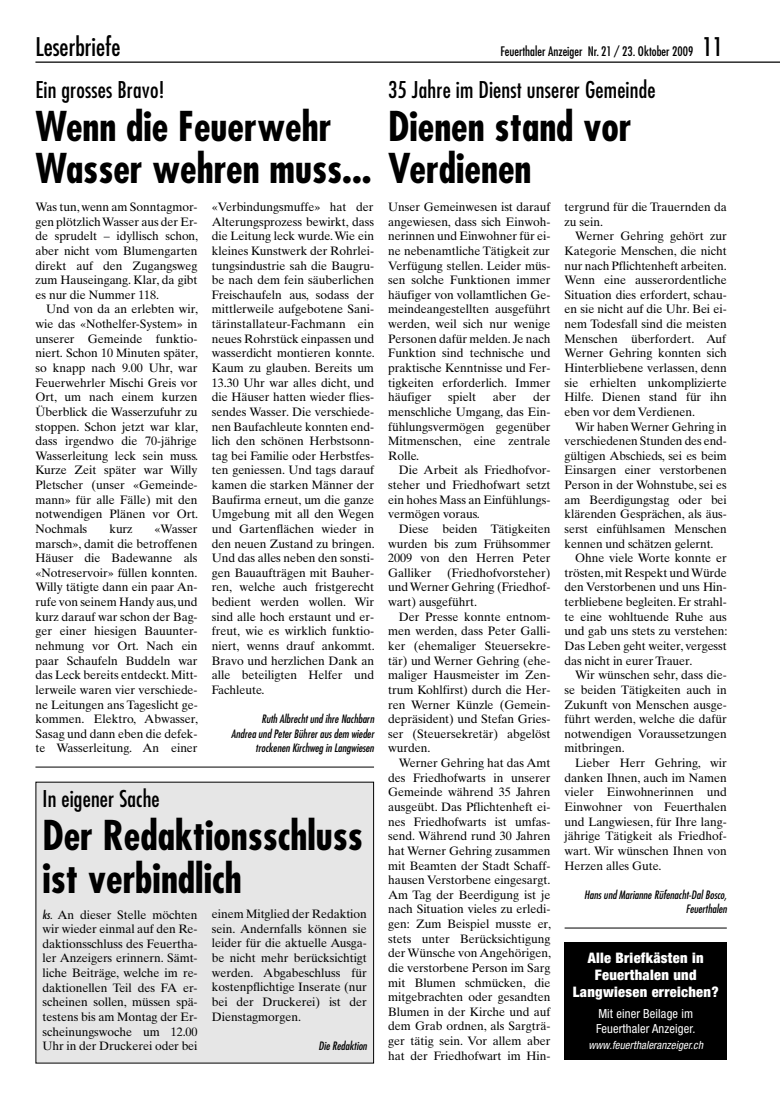
<style>
.page{position:relative;width:780px;height:1099px;background:#fff}
.page>*{position:absolute;margin:0;border:0;box-sizing:border-box;transform-origin:0 0}
.t1{font:700 condensed 40px/42.5px "Futura";color:#000}
.t2{font:condensed 25px "Futura";color:#000}
.t3{font:condensed 22.5px "Futura";letter-spacing:.01em;color:#000}
.t4{font:900 condensed 14.5px/16.9px "Helvetica Neue";letter-spacing:.02em;color:#fff;text-align:center}
.t5{font:condensed 12.75px "Futura";color:#000}
.t6{font:condensed 12.5px/14.5px "Helvetica Neue";letter-spacing:.01em;color:#fff}
.t7{font:12.25px/14.6px "Times Ten";letter-spacing:-.005em;color:#000;text-align:justify}
.t8{font:italic condensed 11.25px/14.6px "Futura";color:#000;text-align:right}
.t9{font:italic condensed 11.25px "Helvetica Neue";color:#fff;scale:.96 1}
.s1{font-size:25px}
.s2{font-family:"Futura";font-style:italic;font-stretch:condensed;font-size:11.25px}
</style>
<div class="page">
<hr style="left:35px;top:61px;width:745px;height:2px;background:#000">
<div style="left:36px;top:782px;width:337px;height:280px;background:#e6e6e6"></div>
<hr style="left:35px;top:766px;width:339px;height:1px;background:#000">
<div style="left:564px;top:942px;width:162px;height:117px;background:#000"></div>
<hr style="left:564px;top:927px;width:162px;height:1px;background:#000">
<h2 class="t2" style="left:35px;top:35px;width:86px">Leserbriefe</h2>
<p class="t5" style="left:500px;top:46px;width:224px">Feuerthaler Anzeiger Nr. 21 / 23. Oktober 2009 <span class="s1">11</span></p>
<h3 class="t3" style="left:35px;top:79px;width:130px">Ein grosses Bravo!</h3>
<h1 class="t1" style="left:35px;top:108px;width:497px">Wenn die Feuerwehr<br>Wasser wehren muss... Verdienen</h1>
<p class="t7" style="left:35px;top:201px;width:164px">Was tun, wenn am Sonntagmor&shy;gen plötzlich Wasser aus der Er&shy;de sprudelt – idyllisch schon, aber nicht vom Blumengarten direkt auf den Zugangsweg zum Hauseingang. Klar, da gibt es nur die Nummer 118.</p>
<p class="t7" style="left:35px;top:303px;width:164px;text-indent:11px">Und von da an erlebten wir, wie das «Nothelfer-System» in unserer Gemeinde funktio&shy;niert. Schon 10 Minuten später, so knapp nach 9.00 Uhr, war Feuerwehrler Mischi Greis vor Ort, um nach einem kurzen Überblick die Wasserzufuhr zu stoppen. Schon jetzt war klar, dass irgendwo die 70-jährige Wasserleitung leck sein muss.<br>Kurze Zeit später war Willy Pletscher (unser «Gemeinde&shy;mann» für alle Fälle) mit den notwendigen Plänen vor Ort.<br>Nochmals</p>
<h3 class="t3" style="left:388px;top:79px;width:269px">35 Jahre im Dienst unserer Gemeinde</h3>
<h1 class="t1" style="left:388px;top:108px;width:245px">Dienen stand vor</h1>
<p class="t7" style="left:388px;top:201px;width:164px">Unser Gemeinwesen ist darauf angewiesen, dass sich Einwoh&shy;nerinnen und Einwohner für ei&shy;ne nebenamtliche Tätigkeit zur Verfügung stellen. Leider müs&shy;sen solche Funktionen immer häufiger von vollamtlichen Ge&shy;meindeangestellten ausgeführt werden, weil sich nur wenige Personen dafür melden. Je nach Funktion sind technische und praktische Kenntnisse und Fer&shy;tigkeiten erforderlich. Immer häufiger</p>
<p class="t7" style="left:212px;top:201px;width:164px">«Verbindungsmuffe» hat der Alterungsprozess bewirkt, dass die Leitung leck wurde. Wie ein kleines Kunstwerk der Rohrlei&shy;tungsindustrie sah die Baugru&shy;be nach dem fein säuberlichen Freischaufeln aus, sodass der mittlerweile aufgebotene Sani&shy;tärinstallateur-Fachmann ein neues Rohrstück einpassen und wasserdicht montieren konnte.<br>Kaum zu glauben. Bereits um 13.30 Uhr war alles dicht, und die Häuser hatten wieder flies&shy;sendes Wasser. Die verschiede&shy;nen Baufachleute konnten end&shy;lich den schönen Herbstsonn&shy;tag bei Familie oder Herbstfes&shy;ten geniessen. Und tags darauf kamen die starken Männer der Baufirma erneut, um die ganze Umgebung mit all den Wegen und Gartenflächen wieder in den neuen Zustand zu bringen.<br>Und das alles neben den sonsti&shy;gen Bauaufträgen mit Bauher&shy;ren, welche auch fristgerecht bedient werden wollen. Wir sind alle hoch erstaunt und er&shy;freut, wie es wirklich funktio&shy;niert, wenns drauf ankommt.<br>Bravo und herzlichen Dank an alle beteiligten Helfer und Fachleute.</p>
<p class="t8" style="left:231px;top:712px;width:146px">Ruth Albrechtund ihre Nachbarn<br>Andrea und PeterBührerausdem wieder trockenen Kirchweg in Langwiesen</p>
<p class="t7" style="left:564px;top:201px;width:164px">tergrund für die Trauernden da zu sein.</p>
<p class="t7" style="left:564px;top:230px;width:164px;text-indent:11px">Werner Gehring gehört zur Kategorie Menschen, die nicht nur nach Pflichtenheft arbeiten.<br>Wenn eine ausserordentliche Situation dies erfordert, schau&shy;en sie nicht auf die Uhr. Bei ei&shy;nem Todesfall sind die meisten Menschen überfordert. Auf Werner Gehring konnten sich Hinterbliebene verlassen, denn sie erhielten unkomplizierte Hilfe. Dienen stand für ihn eben vor dem Verdienen.</p>
<p class="t7" style="left:564px;top:420px;width:164px;text-indent:11px">Wir haben Werner Gehring in verschiedenen Stunden des end&shy;gültigen Abschieds, sei es beim Einsargen einer verstorbenen Person in der Wohnstube, sei es am Beerdigungstag oder bei klärenden Gesprächen, als äus&shy;serst einfühlsamen Menschen kennen und schätzen gelernt.</p>
<p class="t7" style="left:564px;top:552px;width:164px;text-indent:11px">Ohne viele Worte konnte er trösten, mit Respekt und Würde den Verstorbenen und uns Hin&shy;terbliebene begleiten. Er strahl&shy;te eine wohltuende Ruhe aus und gab uns stets zu verstehen:<br>Das Leben geht weiter, vergesst das nicht in eurer Trauer.</p>
<p class="t7" style="left:564px;top:669px;width:164px;text-indent:11px">Wir wünschen sehr, dass die&shy;se beiden Tätigkeiten auch in Zukunft von Menschen ausge&shy;führt werden, welche die dafür notwendigen Voraussetzungen mitbringen.</p>
<p class="t7" style="left:564px;top:756px;width:164px;text-indent:11px">Lieber Herr Gehring, wir danken Ihnen, auch im Namen vieler Einwohnerinnen und Einwohner von Feuerthalen und Langwiesen, für Ihre lang&shy;jährige Tätigkeit als Friedhof&shy;wart. Wir wünschen Ihnen von Herzen alles Gute.</p>
<p class="t8" style="left:584px;top:888px;width:146px">Hansund Marianne Rüfenacht-DalBosco,<br>Feuerthalen</p>
<p class="t7" style="left:388px;top:391px;width:164px;text-indent:145px">der menschliche Umgang, das Ein&shy;fühlungsvermögen gegenüber Mitmenschen, eine zentrale Rolle.</p>
<p class="t7" style="left:388px;top:464px;width:164px;text-indent:11px">Die Arbeit als Friedhofvor&shy;steher und Friedhofwart setzt ein hohes Mass an Einfühlungs&shy;vermögen voraus.</p>
<p class="t7" style="left:388px;top:522px;width:164px;text-indent:11px">Diese beiden Tätigkeiten wurden bis zum Frühsommer 2009 von den Herren Peter Galliker</p>
<p class="t7" style="left:448px;top:391px;width:29px">spielt</p>
<p class="t7" style="left:493px;top:391px;width:25px">aber</p>
<p class="t7" style="left:109px;top:522px;width:25px">kurz</p>
<p class="t7" style="left:35px;top:522px;width:164px;text-indent:119px">«Wasser marsch», damit die betroffenen Häuser die Badewanne als «Notreservoir» füllen konnten.<br>Willy tätigte dann ein paar An&shy;rufe von seinem Handy aus, und kurz darauf war schon der Bag&shy;ger einer hiesigen Bauunter&shy;nehmung vor Ort. Nach ein paar Schaufeln Buddeln war das Leck bereits entdeckt. Mitt&shy;lerweile waren vier verschiede&shy;ne Leitungen ans Tageslicht ge&shy;kommen. Elektro, Abwasser, Sasag und dann eben die defek&shy;te Wasserleitung. An einer</p>
<p class="t7" style="left:388px;top:566px;width:164px;text-indent:59px">(Friedhofvorsteher) und Werner Gehring (Friedhof&shy;wart) ausgeführt.</p>
<p class="t7" style="left:388px;top:610px;width:164px;text-indent:11px">Der Presse konnte entnom&shy;men werden, dass Peter Galli&shy;ker (ehemaliger Steuersekre&shy;tär) und Werner Gehring (ehe&shy;maliger Hausmeister im Zen&shy;trum Kohlfirst) durch die Her&shy;ren Werner Künzle (Gemein&shy;depräsident) und Stefan Gries&shy;ser (Steuersekretär) abgelöst wurden.</p>
<p class="t7" style="left:388px;top:756px;width:164px;text-indent:11px">Werner Gehring hat das Amt des Friedhofwarts in unserer Gemeinde während 35 Jahren ausgeübt. Das Pflichtenheft ei&shy;nes Friedhofwarts ist umfas&shy;send. Während rund 30 Jahren hat Werner Gehring zusammen mit Beamten der Stadt Schaff&shy;hausen Verstorbene eingesargt.<br>Am Tag der Beerdigung ist je nach Situation vieles zu erledi&shy;gen: Zum Beispiel musste er, stets unter Berücksichtigung der Wünsche von Angehörigen, die verstorbene Person im Sarg mit Blumen schmücken, die mitgebrachten oder gesandten Blumen in der Kirche und auf dem Grab ordnen, als Sargträ&shy;ger tätig sein. Vor allem aber hat der Friedhofwart im Hin-</p>
<h3 class="t3" style="left:43px;top:788px;width:119px">In eigener Sache</h3>
<h1 class="t1" style="left:43px;top:817px;width:322px">Der Redaktionsschluss ist verbindlich</h1>
<p class="t7" style="left:43px;top:908px;width:157px"><span class="s2">ks.</span> An dieser Stelle möchten wir wieder einmal auf den Re&shy;daktionsschluss des Feuertha&shy;ler Anzeigers erinnern. Sämt&shy;liche Beiträge, welche im re&shy;daktionellen Teil des FA er&shy;scheinen sollen, müssen spä&shy;testens bis am Montag der Er&shy;scheinungswoche um 12.00<br>Uhr in der Druckerei oder bei</p>
<p class="t7" style="left:212px;top:907px;width:157px">einem Mitglied der Redaktion sein. Andernfalls können sie leider für die aktuelle Ausga&shy;be nicht mehr berücksichtigt werden. Abgabeschluss für kostenpflichtige Inserate (nur bei der Druckerei) ist der Dienstagmorgen.</p>
<p class="t4" style="left:572px;top:950px;width:147px">Alle Briefkästen in<br>Feuerthalen und<br>Langwiesen erreichen?</p>
<p class="t6" style="left:596px;top:1007px;width:101px">Mit einer Beilage im<br>Feuerthaler Anzeiger.</p>
<p class="t9" style="left:588px;top:1040px;width:123px">www.feuerthaleranzeiger.ch</p>
<p class="t8" style="left:318px;top:1039px;width:52px">Die Redaktion</p>
</div>
